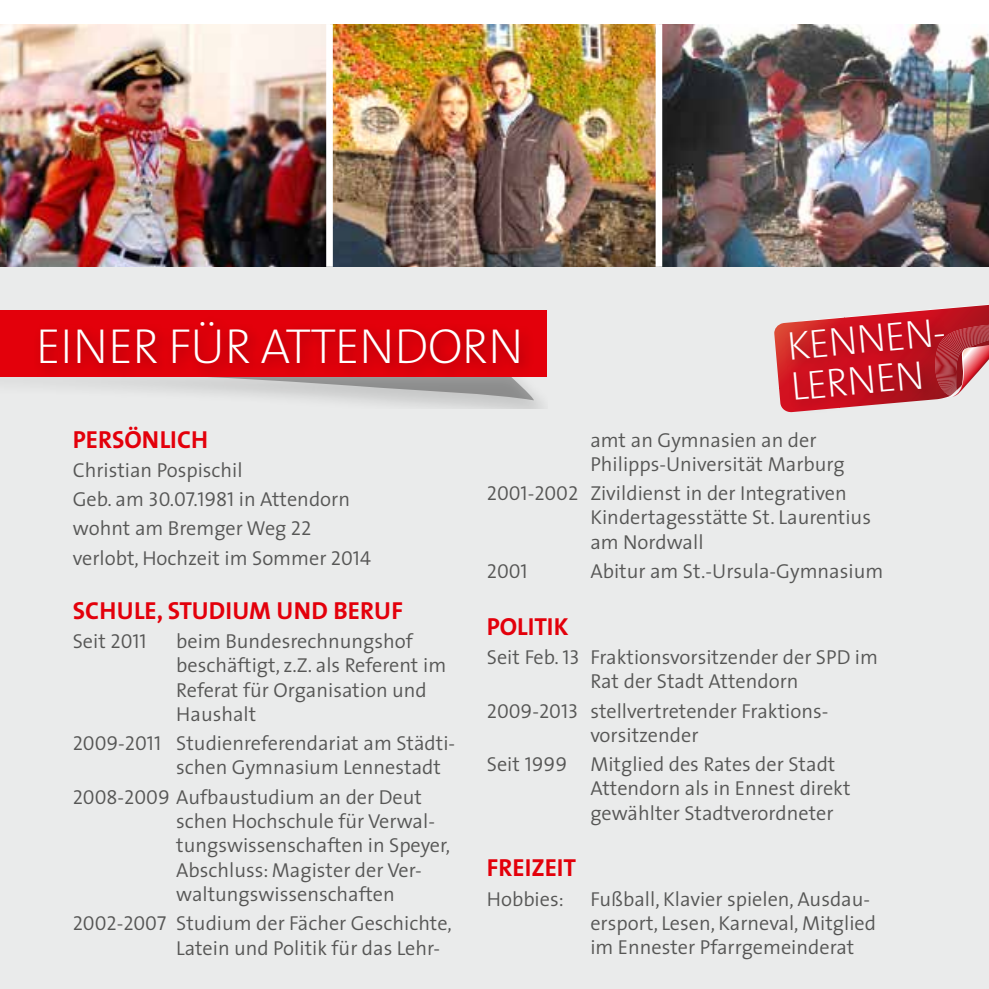
<style>
.page{position:relative;width:989px;height:989px;background:#fff}
.page>*{position:absolute;margin:0;border:0;box-sizing:border-box;transform-origin:0 0}
.t1{font:200 49.5px "The Sans";letter-spacing:-.02em;color:#fff}
.t2{font:200 40.5px "The Sans";color:#fff}
.t3{font:24.75px "The Sans Bold Caps";color:#e3000b}
.t4{font:300 20.25px/24.3px "The Sans";color:#565655}
.t5{font:20.25px "The Sans Semi Light Caps";color:#565655}
.s1{font-family:"The Sans Semi Light Caps";font-weight:400}
</style>
<div class="page">
<div style="left:0;top:240px;width:989px;height:749px;background:#eaebeb"></div>
<img style="left:0;top:24px;width:989px;height:242px">
<div style="left:326px;top:24px;width:7px;height:243px;background:#fff"></div>
<div style="left:655px;top:24px;width:7px;height:243px;background:#fff"></div>
<div style="left:0;top:364px;width:547px;height:44px;background:#000;opacity:.15"></div>
<svg style="left:0;top:377px;width:534px;height:23px"></svg>
<div style="left:0;top:310px;width:547px;height:67px;background:#e3000b"></div>
<div style="left:33px;top:314px;width:501px;height:66px;background:#db000a"></div>
<svg style="left:774px;top:305px;width:215px;height:107px"></svg>
<h1 class="t1" style="left:36px;top:305px;width:65px">EINER</h1>
<h1 class="t1" style="left:168px;top:305px;width:145px">FÜR ATTEN</h1>
<h1 class="t1" style="left:394px;top:305px;width:95px">DORN</h1>
<h2 class="t2" style="left:784px;top:312px;width:44px;rotate:-5deg">KENNEN</h2>
<h2 class="t2" style="left:788px;top:353px;width:135px;rotate:-5deg">LERNEN</h2>
<p class="t4" style="left:590px;top:427px;width:256px">amt an Gymnasien an der<br>Philipps-Universität Marburg</p>
<p class="t4" style="left:590px;top:480px;width:282px;text-indent:-103px"><span class="s1">2001-2002</span> Zivildienst in der Integrativen<br>Kindertagesstätte St. Laurentius am Nordwall</p>
<p class="t5" style="left:487px;top:554px;width:42px">2001</p>
<p class="t4" style="left:590px;top:558px;width:294px">Abitur am St.-Ursula-Gymnasium</p>
<p class="t3" style="left:487px;top:605px;width:83px">POLITI K</p>
<p class="t4" style="left:590px;top:644px;width:289px;text-indent:-103px">Seit Feb. <span class="s1">13</span> Fraktionsvorsitzender der SPD im<br>Rat der Stadt Attendorn</p>
<p class="t4" style="left:590px;top:698px;width:239px;text-indent:-103px"><span class="s1">2009-2013</span> stellvertretender Fraktions&shy;vorsitzender</p>
<p class="t4" style="left:590px;top:751px;width:262px;text-indent:-103px">Seit <span class="s1">1999</span> Mitglied des Rates der Stadt<br>Attendorn als in Ennest direkt gewählter Stadtverordneter</p>
<p class="t3" style="left:487px;top:847px;width:91px">FREIZEIT</p>
<p class="t4" style="left:487px;top:886px;width:78px">Hobbies:</p>
<p class="t4" style="left:590px;top:886px;width:287px">Fußball, Klavier spielen, Ausdau&shy;ersport, Lesen, Karneval, Mitglied im Ennester Pfarrgemeinderat</p>
<p class="t3" style="left:73px;top:418px;width:133px">PERSÖNLICH</p>
<p class="t4" style="left:73px;top:455px;width:300px;line-height:29.2px">Christian Pospischil<br>Geb. am <span class="s1">30.07.1981</span> in Attendorn wohnt am Bremger Weg <span class="s1">22 </span>verlobt, Hochzeit im Sommer <span class="s1">2014</span></p>
<p class="t3" style="left:73px;top:589px;width:332px">SCHULE, STUDI UM UND BERUF</p>
<p class="t4" style="left:73px;top:628px;width:75px">Seit <span class="s1">2011</span></p>
<p class="t4" style="left:176px;top:628px;width:271px">beim Bundesrechnungshof beschäftigt, z.Z. als Referent im<br>Referat für Organisation und<br>Haushalt</p>
<p class="t4" style="left:176px;top:730px;width:280px;text-indent:-103px"><span class="s1">2009-2011</span> Studienreferendariat am Städti&shy;schen Gymnasium Lennestadt</p>
<p class="t4" style="left:176px;top:784px;width:275px;text-indent:-103px"><span class="s1">2008-2009</span> Aufbaustudium an der Deut schen Hochschule für Verwal&shy;tungswissenschaften in Speyer,<br>Abschluss: Magister der Ver&shy;waltungswissenschaften</p>
<p class="t4" style="left:176px;top:910px;width:277px;text-indent:-103px"><span class="s1">2002-2007</span> Studium der Fächer Geschichte,<br>Latein und Politik für das Lehr-</p>
</div>
